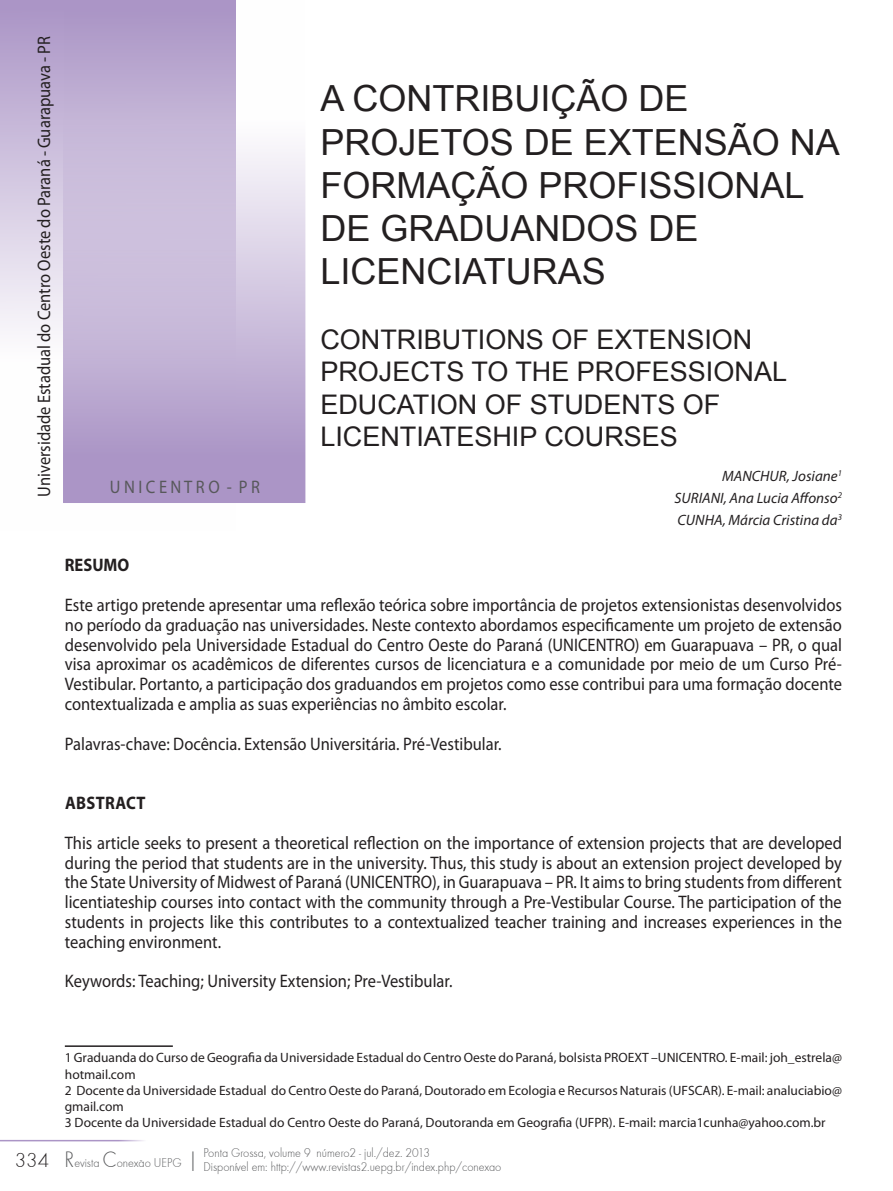
<style>
.page{position:relative;width:893px;height:1191px;background:#fff}
.page>*{position:absolute;margin:0;border:0;box-sizing:border-box;transform-origin:0 0}
.ArtigoTítulo{font:36px/43.2px "Arial";color:#231f20}
.ArtigoTítulo-2{font:27px/32.4px "Arial";color:#231f20}
.resumo_abstract{font:23.1px "Futura TEE Ligh";color:#57585a;scale:.91 1}
.t1{font:21px "Futura TEE Ligh";color:#231f20}
.resumo_abstract-2{font:18.15px/19.8px "Myriad Pro";color:#231f20;text-align:justify;scale:.91 1}
.resumo_abstract-3{font:700 18.15px "Myriad Pro";letter-spacing:.01em;color:#231f20;scale:.91 1}
.resumo_abstract-4{font:18.15px "Myriad Pro";color:#57585a;scale:.91 1}
.autores{font:italic 15px "Myriad Pro";color:#231f20}
.RODAPÉ{font:13.5px/16.2px "Myriad Pro";color:#231f20}
.resumo_abstract-5{font:13.2px "Futura TEE Ligh";color:#57585a;scale:.91 1}
.s1{font-size:23.1px}
</style>
<div class="page">
<svg style="left:0;top:0;width:63px;height:331px;background:#cfc3de"></svg>
<svg style="left:63px;top:0;width:242px;height:503px;background:#c6b7d8"></svg>
<hr style="left:0;top:1139px;width:149px;height:2px;background:#ab95c6">
<hr style="left:65px;top:1045px;width:108px;height:2px;background:#231f20">
<p class="resumo_abstract-2" style="left:34px;top:497px;width:508px;rotate:-90deg">Universidade Estadual do Centro Oeste do Paraná - Guarapuava - PR</p>
<p class="resumo_abstract-4" style="left:110px;top:476px;width:166px">U N I C E N T R O - P R</p>
<p class="ArtigoTítulo" style="left:320px;top:77px;width:521px">A CONTRIBUIÇÃO DE<br>PROJETOS DE EXTENSÃO NA<br>FORMAÇÃO PROFISSIONAL<br>DE GRADUANDOS DE<br>LICENCIATURAS</p>
<p class="ArtigoTítulo-2" style="left:320px;top:323px;width:468px">CONTRIBUTIONS OF EXTENSION<br>PROJECTS TO THE PROFESSIONAL<br>EDUCATION OF STUDENTS OF<br>LICENTIATESHIP COURSES</p>
<p class="autores" style="left:722px;top:466px;width:121px">MANCHUR, Josiane<sup>1</sup></p>
<p class="autores" style="left:675px;top:488px;width:169px">SURIANI, Ana Lucia Affonso<sup>2</sup></p>
<p class="autores" style="left:678px;top:511px;width:166px">CUNHA, Márcia Cristina da<sup>3</sup></p>
<p class="resumo_abstract-3" style="left:65px;top:553px;width:72px">RESUMO</p>
<p class="resumo_abstract-2" style="left:65px;top:595px;width:855px">Este artigo pretende apresentar uma reflexão teórica sobre importância de projetos extensionistas desenvolvidos no período da graduação nas universidades. Neste contexto abordamos especificamente um projeto de extensão desenvolvido pela Universidade Estadual do Centro Oeste do Paraná (UNICENTRO) em Guarapuava – PR, o qual visa aproximar os acadêmicos de diferentes cursos de licenciatura e a comunidade por meio de um Curso Pré-Vestibular. Portanto, a participação dos graduandos em projetos como esse contribui para uma formação docente contextualizada e amplia as suas experiências no âmbito escolar.</p>
<p class="resumo_abstract-2" style="left:65px;top:733px;width:481px">Palavras-chave: Docência. Extensão Universitária. Pré-Vestibular.</p>
<p class="resumo_abstract-3" style="left:65px;top:791px;width:90px">ABSTRACT</p>
<p class="resumo_abstract-2" style="left:65px;top:832px;width:855px">This article seeks to present a theoretical reflection on the importance of extension projects that are developed during the period that students are in the university. Thus, this study is about an extension project developed by the State University of Midwest of Paraná (UNICENTRO), in Guarapuava – PR. It aims to bring students from different licentiateship courses into contact with the community through a Pre-Vestibular Course. The participation of the students in projects like this contributes to a contextualized teacher training and increases experiences in the teaching environment.</p>
<p class="resumo_abstract-2" style="left:65px;top:971px;width:427px">Keywords: Teaching; University Extension; Pre-Vestibular.</p>
<p class="RODAPÉ" style="left:65px;top:1049px;width:779px">1 Graduanda do Curso de Geografia da Universidade Estadual do Centro Oeste do Paraná, bolsista PROEXT –UNICENTRO. E-mail: joh_estrela@ hotmail.com</p>
<p class="RODAPÉ" style="left:65px;top:1082px;width:779px">2 Docente da Universidade Estadual do Centro Oeste do Paraná, Doutorado em Ecologia e Recursos Naturais (UFSCAR). E-mail: analuciabio@ gmail.com</p>
<p class="RODAPÉ" style="left:65px;top:1114px;width:762px">3 Docente da Universidade Estadual do Centro Oeste do Paraná, Doutoranda em Geografia (UFPR). E-mail: marcia1cunha@yahoo.com.br</p>
<p class="resumo_abstract-5" style="left:140px;top:1151px;width:4px">-</p>
<p class="resumo_abstract" style="left:188px;top:1146px;width:13px">|</p>
<p class="resumo_abstract-5" style="left:203px;top:1144px;width:250px">Ponta Grossa, volume 9 número2 - jul./dez. 2013</p>
<p class="t1" style="left:15px;top:1147px;width:36px">334</p>
<p class="resumo_abstract-5" style="left:65px;top:1155px;width:130px"><span class="s1">R</span>evista <span class="s1">C</span>onexao UEPG</p>
<p class="resumo_abstract-5" style="left:203px;top:1159px;width:329px">Disponível em: http://www.revistas2.uepg.br/index.php/conexao</p>
</div>
